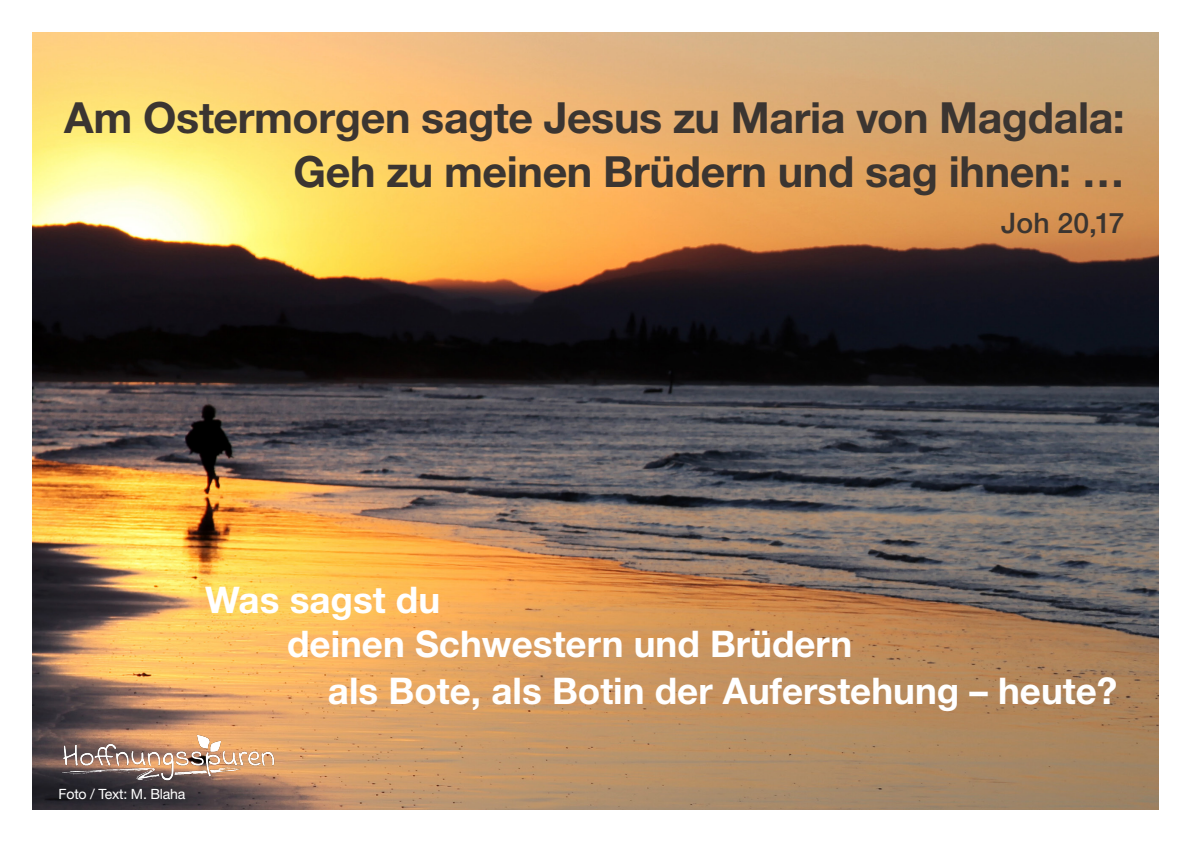
<style>
.page{position:relative;width:1191px;height:842px;background:#fff}
.page>*{position:absolute;margin:0;border:0;box-sizing:border-box;transform-origin:0 0}
.t1{font:700 43px/54.3px "Helvetica Neue LT";letter-spacing:-.01em;color:#3b3531;text-align:right}
.t2{font:700 36.8px/44.1px "Helvetica Neue LT";color:#fff}
.t3{font:500 28.3px "Helvetica Neue LT";letter-spacing:.005em;color:#3b3531}
.t4{font:14.1px "Helvetica Neue LT";letter-spacing:-.015em;color:#fff}
</style>
<div class="page">
<img style="left:32px;top:32px;width:1126px;height:778px">
<img style="left:55px;top:734px;width:226px;height:48px">
<p class="t1" style="left:64px;top:89px;width:1062px">Am Ostermorgen sagte Jesus zu Maria von Magdala:<br>Geh zu meinen Brüdern und sag ihnen: …</p>
<p class="t3" style="left:1001px;top:206px;width:125px">Joh 20,17</p>
<p class="t2" style="left:287px;top:577px;width:567px;text-indent:-82px">Was sagst du<br>deinen Schwestern und Brüdern</p>
<p class="t2" style="left:328px;top:668px;width:791px">als Bote, als Botin der Auferstehung – heute?</p>
<p class="t4" style="left:59px;top:785px;width:128px">Foto / Text: M. Blaha</p>
</div>
